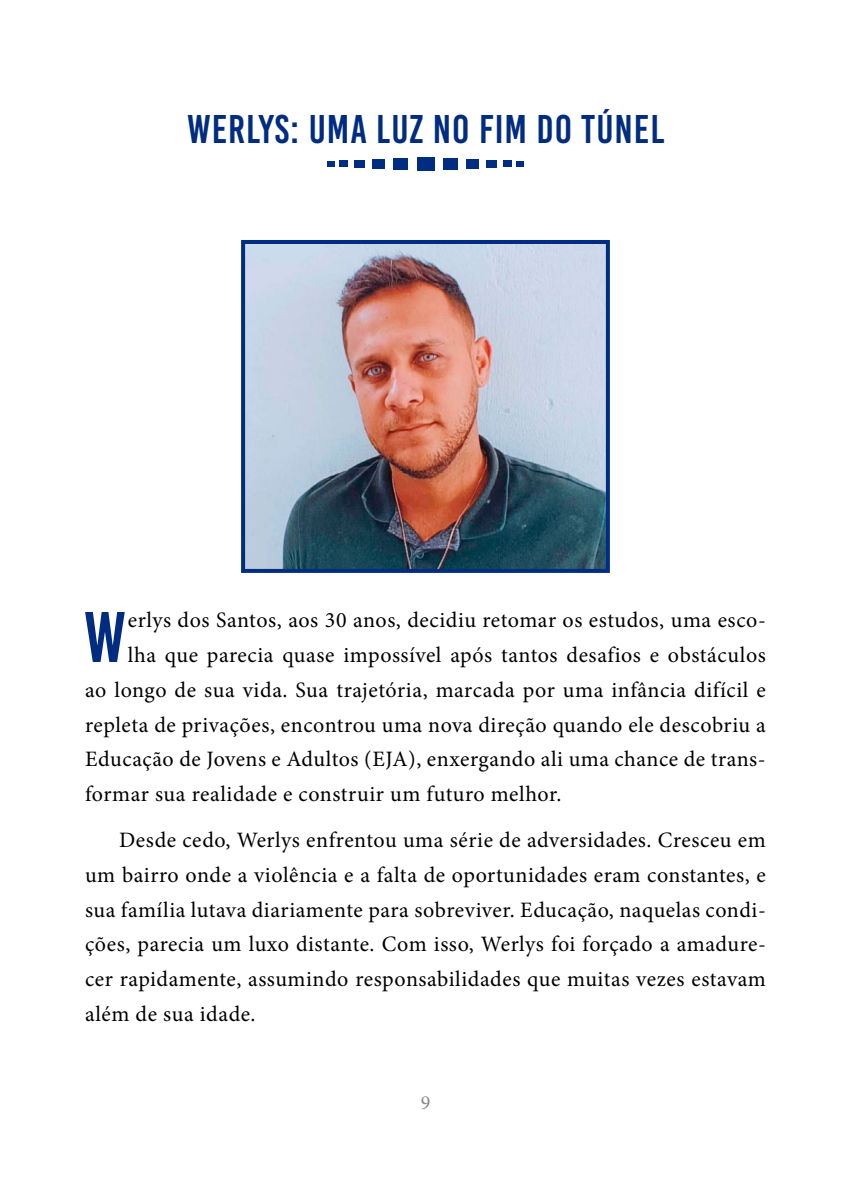
<style>
.page{position:relative;width:851px;height:1191px;background:#fff}
.page>*{position:absolute;margin:0;border:0;box-sizing:border-box;transform-origin:0 0}
.t1{font:71.4px "Bebas Kai";color:#002c82}
.t2{font:40px "Bebas Kai";letter-spacing:.025em;color:#002c82}
.t3{font:22px/34.8px "Minion Pro";letter-spacing:.025em;color:#000;text-align:justify}
.t4{font:20px "Minion Pro";color:#89878c}
</style>
<div class="page">
<div style="left:417px;top:157px;width:17px;height:13px;background:#002c82"></div>
<div style="left:443px;top:158px;width:15px;height:11px;background:#002c82"></div>
<div style="left:466px;top:159px;width:12px;height:9px;background:#002c82"></div>
<div style="left:486px;top:160px;width:10px;height:7px;background:#002c82"></div>
<div style="left:503px;top:160px;width:8px;height:7px;background:#002c82"></div>
<div style="left:516px;top:161px;width:8px;height:5px;background:#002c82"></div>
<div style="left:392px;top:158px;width:15px;height:11px;background:#002c82"></div>
<div style="left:372px;top:159px;width:12px;height:9px;background:#002c82"></div>
<div style="left:354px;top:160px;width:10px;height:7px;background:#002c82"></div>
<div style="left:339px;top:160px;width:9px;height:7px;background:#002c82"></div>
<svg style="left:327px;top:161px;width:7px;height:5px"></svg>
<img style="left:246px;top:245px;width:358px;height:323px">
<div style="left:241px;top:240px;width:368px;height:333px;border:4px solid #002c82"></div>
<h2 class="t2" style="left:187px;top:108px;width:479px">WERLYS: UMA LUZ NO FIM DO TÚNEL</h2>
<h1 class="t1" style="left:84px;top:599px;width:44px">W</h1>
<p class="t3" style="left:128px;top:603px;width:639px">erlys dos Santos, aos 30 anos, decidiu retomar os estudos, uma esco-</p>
<p class="t3" style="left:128px;top:637px;width:639px">lha que parecia quase impossível após tantos desafios e obstáculos</p>
<p class="t3" style="left:85px;top:672px;width:682px">ao longo de sua vida. Sua trajetória, marcada por uma infância difícil e</p>
<p class="t3" style="left:85px;top:707px;width:682px">repleta de privações, encontrou uma nova direção quando ele descobriu a</p>
<p class="t3" style="left:85px;top:742px;width:682px">Educação de Jovens e Adultos (EJA), enxergando ali uma chance de trans-</p>
<p class="t3" style="left:85px;top:776px;width:477px">formar sua realidade e construir um futuro melhor.</p>
<p class="t3" style="left:85px;top:822px;width:682px;text-indent:34px">Desde cedo, Werlys enfrentou uma série de adversidades. Cresceu em um bairro onde a violência e a falta de oportunidades eram constantes, e sua família lutava diariamente para sobreviver. Educação, naquelas condi&shy;ções, parecia um luxo distante. Com isso, Werlys foi forçado a amadure&shy;cer rapidamente, assumindo responsabilidades que muitas vezes estavam além de sua idade.</p>
<p class="t4" style="left:420px;top:1088px;width:11px">9</p>
</div>
